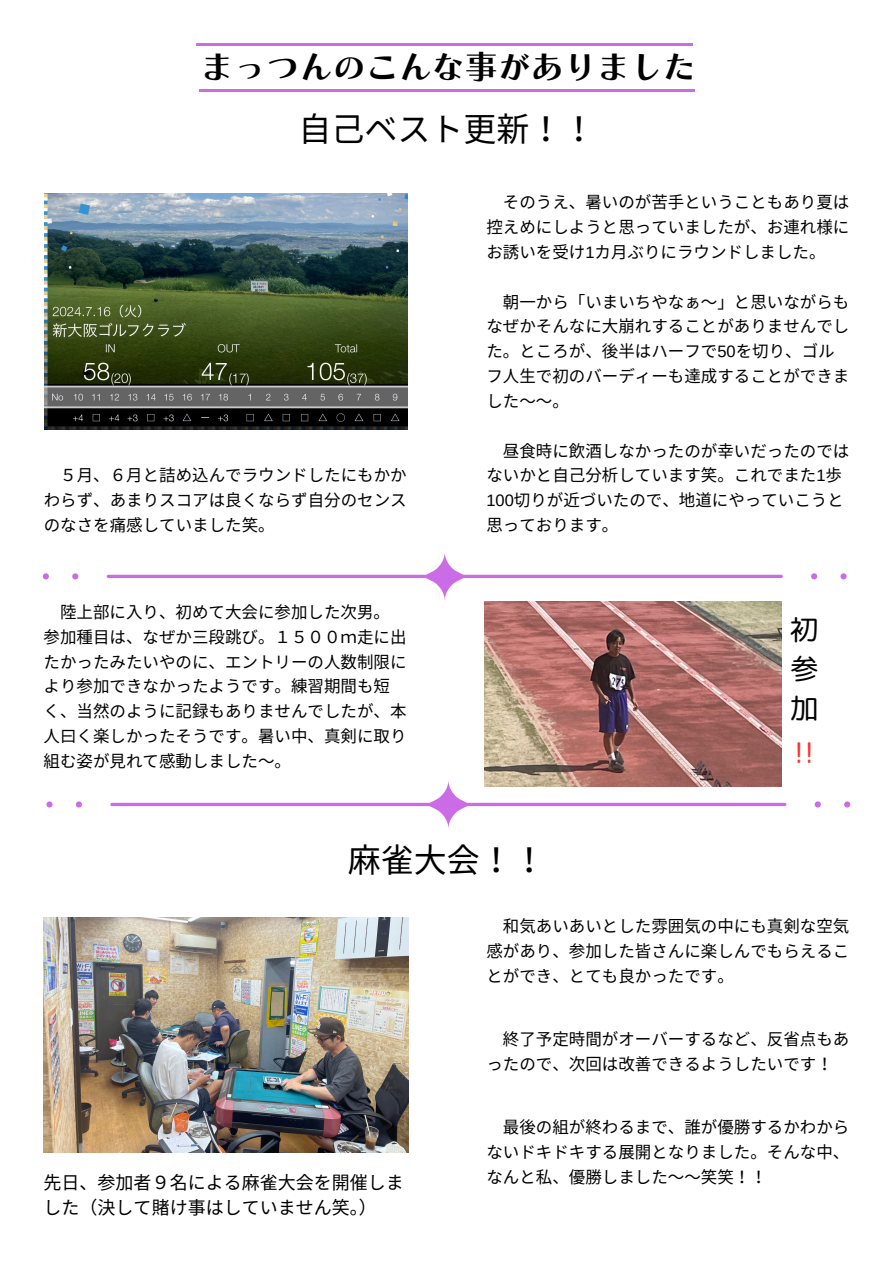
<style>
.page{position:relative;width:894px;height:1264px;background:#fff}
.page>*{position:absolute;margin:0;border:0;box-sizing:border-box;transform-origin:0 0}
.t1{font:33px "Canva Chiaro Std B";color:#000}
.t2{font:33px "Noto Sans CJ Ksc";color:#000}
.t3{font:28.5px/39.3px "rounded mplus 1 p regular";color:#000;text-align:justify}
.t4{font:28.5px "rounded mplus 1 p regular";color:#ff3131}
.t5{font:18px/24.8px "Noto Sans CJ Ksc";color:#000}
.t6{font:16.5px/24.8px "Noto Sans CJ Ksc";color:#000;text-align:justify}
.s1{font-family:"Arimo"}
</style>
<div class="page">
<svg style="left:199px;top:89px;width:495px;height:3px"></svg>
<svg style="left:197px;top:43px;width:495px;height:3px"></svg>
<img style="left:44px;top:917px;width:364px;height:235px">
<img style="left:44px;top:194px;width:363px;height:235px">
<svg style="left:107px;top:553px;width:675px;height:47px"></svg>
<svg style="left:72px;top:573px;width:6px;height:6px"></svg>
<svg style="left:43px;top:573px;width:6px;height:6px"></svg>
<svg style="left:840px;top:573px;width:6px;height:6px"></svg>
<svg style="left:811px;top:573px;width:6px;height:6px"></svg>
<svg style="left:110px;top:779px;width:676px;height:49px"></svg>
<svg style="left:76px;top:801px;width:6px;height:6px"></svg>
<svg style="left:46px;top:801px;width:7px;height:6px"></svg>
<svg style="left:844px;top:801px;width:5px;height:6px"></svg>
<svg style="left:814px;top:801px;width:6px;height:6px"></svg>
<img style="left:484px;top:601px;width:297px;height:185px">
<p class="t1" style="left:200px;top:50px;width:496px">まっつんのこんな事がありました</p>
<p class="t2" style="left:298px;top:102px;width:271px">自己ベスト更新！ ！</p>
<p class="t6" style="left:44px;top:462px;width:364px;text-indent:16px">５月、６月と詰め込んでラウンドしたにもかかわらず、あまりスコアは良くならず自分のセンスのなさを痛感していました笑。</p>
<p class="t6" style="left:60px;top:599px;width:331px">陸上部に入り、初めて大会に参加した次男。</p>
<p class="t6" style="left:44px;top:623px;width:364px;text-align:left">参加種目は、なぜか三段跳び。１５００ｍ走に出たかったみたいやのに、エントリーの人数制限により参加できなかったようです。練習期間も短く、当然のように記録もありませんでしたが、本人曰く楽しかったそうです。暑い中、真剣に取り組む姿が見れて感動しました～。</p>
<p class="t6" style="left:486px;top:189px;width:364px;text-indent:16px">そのうえ、暑いのが苦手ということもあり夏は控えめにしようと思っていましたが、お連れ様にお誘いを受け<span class="s1">1</span>カ月ぶりにラウンドしました。</p>
<p class="t6" style="left:486px;top:288px;width:364px;text-align:left;text-indent:16px">朝一から「いまいちやなぁ～」と思いながらもなぜかそんなに大崩れすることがありませんでした。ところが、後半はハーフで<span class="s1">50</span>を切り、ゴルフ人生で初のバーディーも達成することができました～～。</p>
<h3 class="t6" style="left:486px;top:437px;width:364px;text-align:left;text-indent:16px">昼食時に飲酒しなかったのが幸いだったのではないかと自己分析しています笑。これでまた<span class="s1">1</span>歩<br><span class="s1">100</span>切りが近づいたので、地道にやっていこうと思っております。</h3>
<p class="t3" style="left:789px;top:609px;width:30px">初参加</p>
<p class="t4" style="left:793px;top:732px;width:22px">!!</p>
<h2 class="t2" style="left:347px;top:834px;width:172px">麻雀大会！ ！</h2>
<h1 class="t6" style="left:486px;top:912px;width:364px;text-indent:16px">和気あいあいとした雰囲気の中にも真剣な空気感があり、参加した皆さんに楽しんでもらえることができ、とても良かったです。</h1>
<p class="t5" style="left:44px;top:1169px;width:362px">先日、参加者９名による麻雀大会を開催しました（決して賭け事はしていません笑。）</p>
<p class="t6" style="left:486px;top:1026px;width:364px;text-indent:16px">終了予定時間がオーバーするなど、反省点もあったので、次回は改善できるようしたいです！</p>
<p class="t6" style="left:486px;top:1113px;width:364px;text-indent:16px">最後の組が終わるまで、誰が優勝するかわからないドキドキする展開となりました。そんな中、なんと私、優勝しました～～笑笑！ ！</p>
</div>
